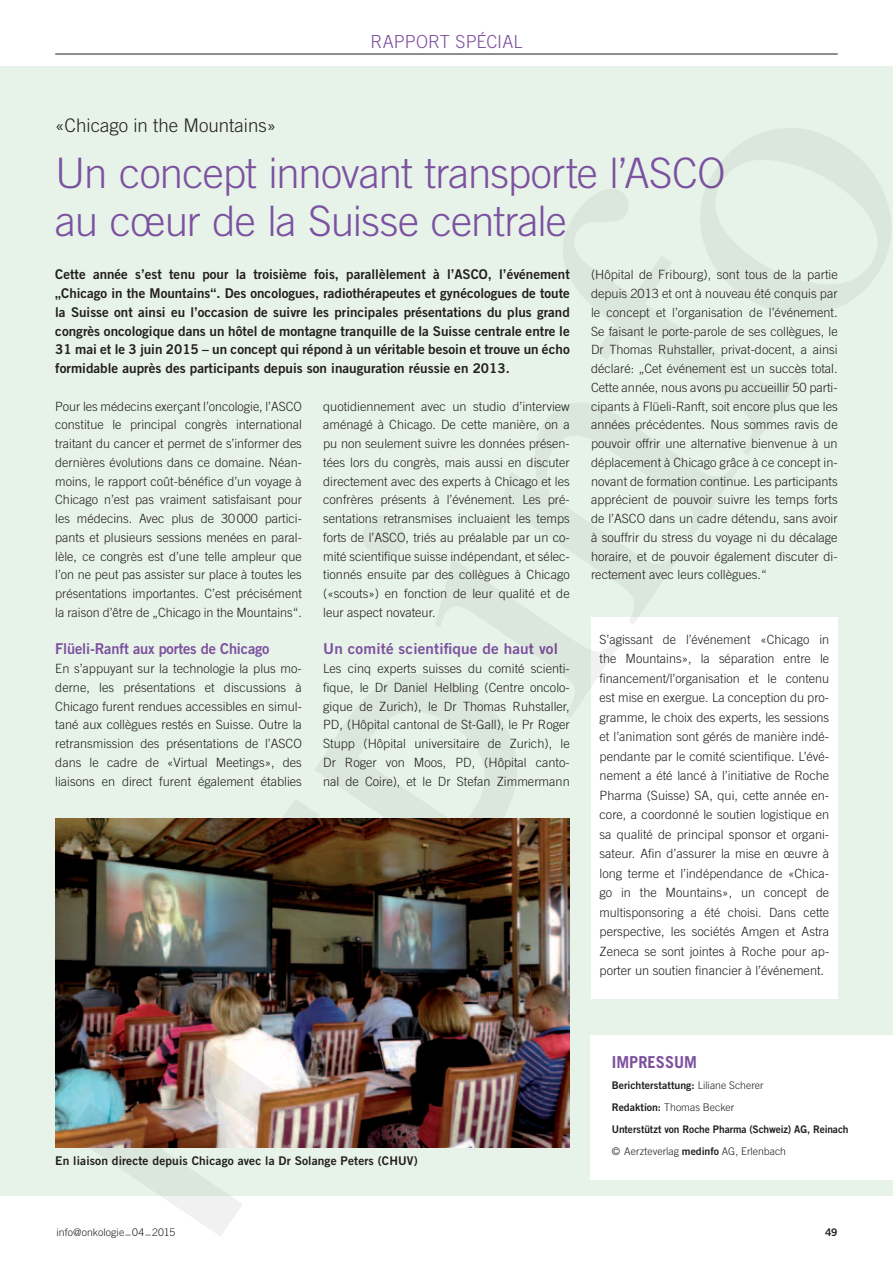
<style>
.page{position:relative;width:893px;height:1263px;background:#fff}
.page>*{position:absolute;margin:0;border:0;box-sizing:border-box;transform-origin:0 0}
.t1{font:300 42px/48px "Trade Gothic LT";letter-spacing:-.02em;color:#7c51a1}
.t2{font:300 18.75px "Trade Gothic LT";color:#231f20}
.t3{font:300 18px "Trade Gothic LT";color:#7d519e}
.t4{font:700 16.5px "Trade Gothic LT";color:#7d519e}
.t5{font:15px "Trade Gothic LT Bold Two";letter-spacing:-.01em;color:#7d519e}
.t6{font:15px "Trade Gothic LT Bold Two";letter-spacing:.01em;color:#7d519e}
.t7{font:13.5px/18.8px "Trade Gothic LT Bold Two";color:#231f20;text-align:justify}
.t8{font:300 12.75px/18.8px "Trade Gothic LT";color:#231f20;text-align:justify}
.t9{font:12px "Trade Gothic LT Bold Two";letter-spacing:.01em;color:#231f20}
.t10{font:10.5px "Trade Gothic LT Bold Two";letter-spacing:-.005em;color:#231f20}
.t11{font:300 10.5px "Trade Gothic LT";letter-spacing:.005em;color:#231f20}
.s1{font-family:"Trade Gothic LT";font-weight:300}
.s2{font-family:"Trade Gothic LT Bold Two";font-weight:400}
</style>
<div class="page">
<div style="left:0;top:67px;width:893px;height:1129px;background:#e7f3e8"></div>
<img style="left:55px;top:818px;width:14px;height:329px">
<svg style="left:529px;top:718px;width:364px;height:462px;fill:#fff"></svg>
<svg style="left:363px;top:128px;width:528px;height:590px"></svg>
<img style="left:69px;top:658px;width:460px;height:578px">
<hr style="left:55px;top:54px;width:783px;height:1px;background:#231f20">
<h3 class="t3" style="left:371px;top:31px;width:12px">rapport</h3>
<h3 class="t3" style="left:456px;top:31px;width:41px">sp écial</h3>
<h2 class="t2" style="left:55px;top:114px;width:222px">«Chicago in the Mountains»</h2>
<h1 class="t1" style="left:55px;top:149px;width:672px">Un concept innovant transporte l’ASCO au cœur de la Suisse centrale</h1>
<p class="t7" style="left:55px;top:265px;width:516px">Cette année s’est tenu pour la troisième fois, parallèlement à l’ASCO, l’événement „Chicago in the Mountains“. Des oncologues, radiothérapeutes et gynécologues de toute la Suisse ont ainsi eu l’occasion de suivre les principales présentations du plus grand congrès oncologique dans un hôtel de montagne tranquille de la Suisse centrale entre le 31 mai et le 3 juin 2015 – un concept qui répond à un véritable besoin et trouve un écho formidable auprès des participants depuis son inauguration réussie en 2013.</p>
<p class="t8" style="left:55px;top:396px;width:248px">Pour les médecins exerçant l’oncologie, l’ASCO constitue le principal congrès international traitant du cancer et permet de s’informer des dernières évolutions dans ce domaine. Néan&shy;moins, le rapport coût-bénéfice d’un voyage à Chicago n’est pas vraiment satisfaisant pour les médecins. Avec plus de 30000 partici&shy;pants et plusieurs sessions menées en paral&shy;lèle, ce congrès est d’une telle ampleur que l’on ne peut pas assister sur place à toutes les présentations importantes. C’est précisément la raison d’être de „Chicago in the Mountains“.</p>
<p class="t5" style="left:55px;top:640px;width:216px">Flüeli-Ranft aux portes de Chicago</p>
<p class="t8" style="left:55px;top:659px;width:248px">En s’appuyant sur la technologie la plus mo&shy;derne, les présentations et discussions à Chicago furent rendues accessibles en simul&shy;tané aux collègues restés en Suisse. Outre la retransmission des présentations de l’ASCO dans le cadre de «Virtual Meetings», des liaisons en direct furent également établies</p>
<p class="t8" style="left:323px;top:396px;width:248px">quotidiennement avec un studio d’interview aménagé à Chicago. De cette manière, on a pu non seulement suivre les données présen&shy;tées lors du congrès, mais aussi en discuter directement avec des experts à Chicago et les confrères présents à l’événement. Les pré&shy;sentations retransmises incluaient les temps forts de l’ASCO, triés au préalable par un co&shy;mité scientifique suisse indépendant, et sélec&shy;tionnés ensuite par des collègues à Chicago («scouts») en fonction de leur qualité et de leur aspect novateur.</p>
<p class="t6" style="left:323px;top:640px;width:236px">Un comité scientifique de haut vol</p>
<p class="t8" style="left:323px;top:659px;width:248px">Les cinq experts suisses du comité scienti&shy;fique, le Dr Daniel Helbling (Centre oncolo&shy;gique de Zurich), le Dr Thomas Ruhstaller, PD, (Hôpital cantonal de St-Gall), le Pr Roger Stupp (Hôpital universitaire de Zurich), le Dr Roger von Moos, PD, (Hôpital canto&shy;nal de Coire), et le Dr Stefan Zimmermann</p>
<p class="t8" style="left:591px;top:265px;width:248px">(Hôpital de Fribourg), sont tous de la partie depuis 2013 et ont à nouveau été conquis par le concept et l’organisation de l’événement.<br>Se faisant le porte-parole de ses collègues, le Dr Thomas Ruhstaller, privat-docent, a ainsi déclaré: „Cet événement est un succès total.<br>Cette année, nous avons pu accueillir 50 parti&shy;cipants à Flüeli-Ranft, soit encore plus que les années précédentes. Nous sommes ravis de pouvoir offrir une alternative bienvenue à un déplacement à Chicago grâce à ce concept in&shy;novant de formation continue. Les participants apprécient de pouvoir suivre les temps forts de l’ASCO dans un cadre détendu, sans avoir à souffrir du stress du voyage ni du décalage horaire, et de pouvoir également discuter di&shy;rectement avec leurs collègues.“</p>
<p class="t8" style="left:600px;top:629px;width:231px;line-height:19.5px">S’agissant de l’événement «Chicago in the Mountains», la séparation entre le financement/l’organisation et le contenu est mise en exergue. La conception du pro&shy;gramme, le choix des experts, les sessions et l’animation sont gérés de manière indé&shy;pendante par le comité scientifique. L’évé&shy;nement a été lancé à l’initiative de Roche Pharma (Suisse) SA, qui, cette année en&shy;core, a coordonné le soutien logistique en sa qualité de principal sponsor et organi&shy;sateur. Afin d’assurer la mise en œuvre à long terme et l’indépendance de «Chica&shy;go in the Mountains», un concept de multisponsoring a été choisi. Dans cette perspective, les sociétés Amgen et Astra Zeneca se sont jointes à Roche pour ap&shy;porter un soutien financier à l’événement.</p>
<p class="t9" style="left:55px;top:1153px;width:364px">En liaison directe depuis Chicago avec la Dr Solange Peters (CHUV)</p>
<p class="t4" style="left:612px;top:1052px;width:87px">IMPRESSUM</p>
<p class="t10" style="left:612px;top:1079px;width:153px">Berichterstattung: <span class="s1">Liliane Scherer</span></p>
<p class="t11" style="left:612px;top:1101px;width:124px"><span class="s2">Redaktion:</span> Thomas Becker</p>
<p class="t10" style="left:612px;top:1123px;width:238px">Unterstützt von Roche Pharma (Schweiz) AG, Reinach</p>
<p class="t11" style="left:612px;top:1145px;width:176px">© Aerzteverlag <span class="s2">medinfo</span> AG, Erlenbach</p>
<p class="t11" style="left:57px;top:1226px;width:120px">info@onkologie _04_2015</p>
<p class="t10" style="left:825px;top:1225px;width:14px">49</p>
</div>
